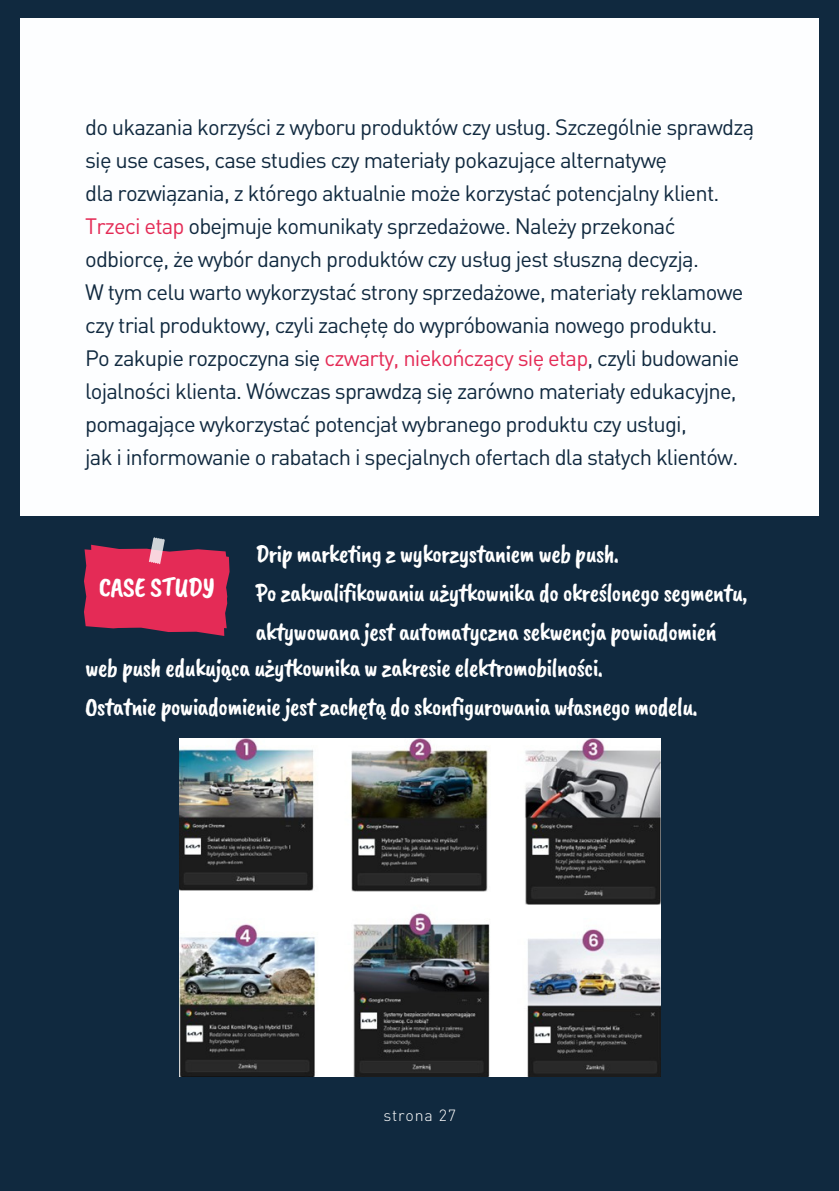
<style>
.page{position:relative;width:839px;height:1191px;background:#fff}
.page>*{position:absolute;margin:0;border:0;box-sizing:border-box;transform-origin:0 0}
.t1{font:28px "Caveat Brush";letter-spacing:-.025em;color:#fff}
.t2{font:26px "Caveat Brush";letter-spacing:-.035em;color:#fff}
.t3{font:22px/33px "DIN Pro";letter-spacing:-.035em;color:#10293f}
.t4{font:300 16px "DIN Pro";letter-spacing:.05em;color:#fff}
.s1{color:#e42b56}
</style>
<div class="page">
<div style="left:0;top:0;width:838px;height:1191px;background:#10293f"></div>
<div style="left:21px;top:18px;width:798px;height:1154px;background:#fdfeff"></div>
<div style="left:0;top:516px;width:838px;height:674px;background:#10293f"></div>
<svg style="left:84px;top:537px;width:145px;height:99px"></svg>
<img style="left:180px;top:739px;width:480px;height:337px">
<p class="t3" style="left:85px;top:109px;width:670px">do ukazania korzyści z wyboru produktów czy usług. Szczególnie sprawdzą się use cases, case studies czy materiały pokazujące alternatywę<br>dla rozwiązania, z którego aktualnie może korzystać potencjalny klient.<br><span class="s1">Trzeci etap</span> obejmuje komunikaty sprzedażowe. Należy przekonać odbiorcę, że wybór danych produktów czy usług jest słuszną decyzją.<br>W tym celu warto wykorzystać strony sprzedażowe, materiały reklamowe czy trial produktowy, czyli zachętę do wypróbowania nowego produktu.<br>Po zakupie rozpoczyna się <span class="s1">czwarty, niekończący się etap</span>, czyli budowanie lojalności klienta. Wówczas sprawdzą się zarówno materiały edukacyjne, pomagające wykorzystać potencjał wybranego produktu czy usługi,<br>jak i informowanie o rabatach i specjalnych ofertach dla stałych klientów.</p>
<p class="t2" style="left:255px;top:537px;width:365px">Drip marketing z wykorzystaniem web push.</p>
<p class="t2" style="left:255px;top:576px;width:493px">Po zakwalifikowaniu użytkownika do określonego segmentu,</p>
<p class="t2" style="left:255px;top:615px;width:463px">aktywowana jest automatyczna sekwencja powiadomień</p>
<p class="t2" style="left:85px;top:652px;width:519px">web push edukująca użytkownika w zakresie elektromobilności.</p>
<p class="t2" style="left:85px;top:691px;width:614px">Ostatnie powiadomienie jest zachętą do skonfigurowania własnego modelu.</p>
<p class="t1" style="left:99px;top:569px;width:118px">CASE STUDY</p>
<p class="t4" style="left:383px;top:1104px;width:74px">strona 27</p>
</div>
